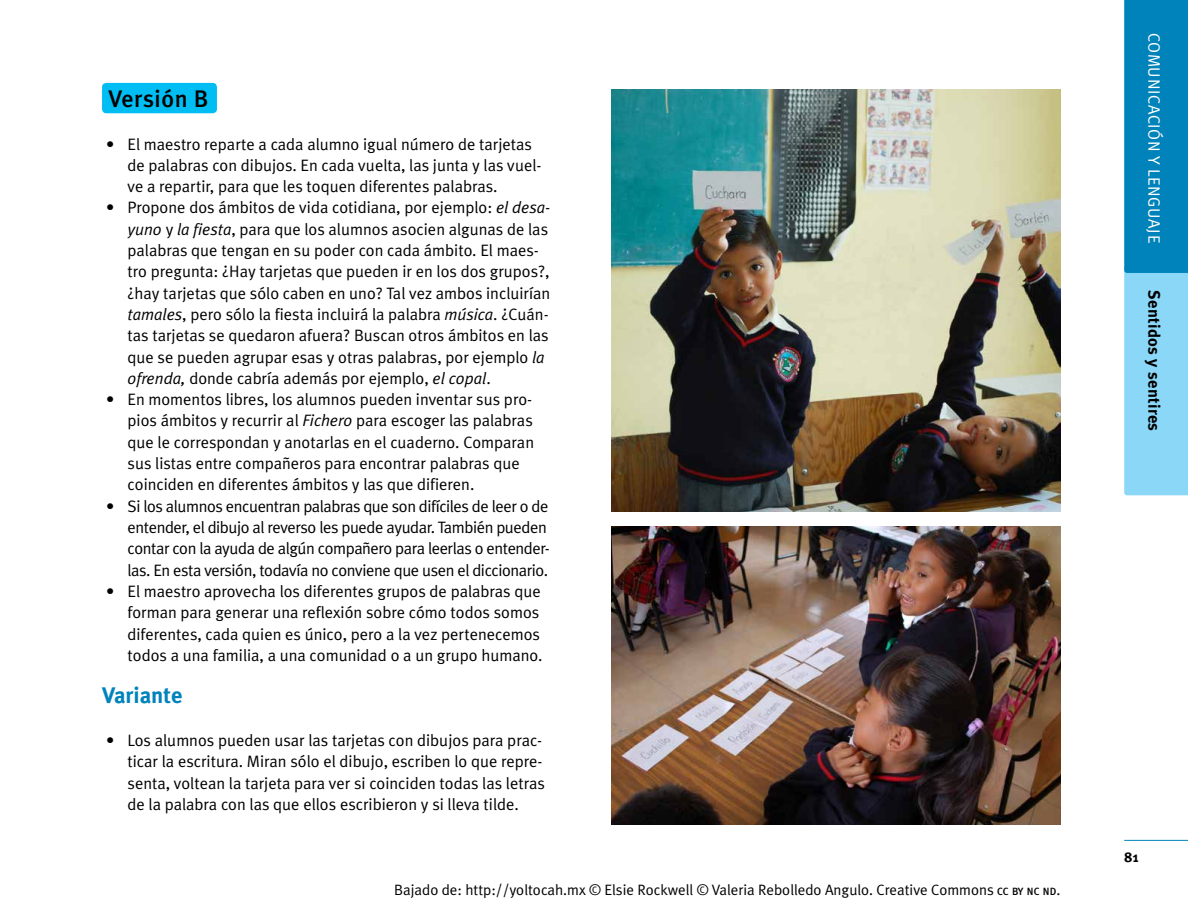
<style>
.page{position:relative;width:1188px;height:918px;background:#fff}
.page>*{position:absolute;margin:0;border:0;box-sizing:border-box;transform-origin:0 0}
.t1{font:500 24px "Meta Plus";letter-spacing:.02em;color:#000}
.t2{font:700 22.5px "Meta Plus";color:#0083bb}
.t3{font:16.5px/21.3px "Meta Plus";color:#000}
.t4{font:16.5px/21.3px "Meta Plus";letter-spacing:-.025em;color:#000}
.t5{font:16.5px "Meta Plus";letter-spacing:.035em;color:#fff}
.t6{font:700 16.5px "Meta Plus";letter-spacing:.02em;color:#000}
.t7{font:15px "Meta Plus";color:#000}
.t8{font:700 14.25px "Meta Plus";color:#000}
.s1{font-style:italic}
.s2{font-weight:500;font-size:10.5px}
</style>
<div class="page">
<hr style="left:1124px;top:840px;width:64px;height:1px;background:#0083bb">
<svg style="left:1124px;top:0;width:64px;height:495px;background:#3fa8d6"></svg>
<div style="left:102px;top:83px;width:115px;height:30px;background:#00bef3;border-radius:4px"></div>
<img style="left:611px;top:89px;width:449px;height:422px">
<img style="left:611px;top:526px;width:449px;height:299px">
<h1 class="t1" style="left:108px;top:85px;width:102px">Versión B</h1>
<p class="t3" style="left:128px;top:133px;width:415px;text-indent:-21px">• El maestro reparte a cada alumno igual número de tarjetas de palabras con dibujos. En cada vuelta, las junta y las vuel&shy;ve a repartir, para que les toquen diferentes palabras.</p>
<p class="t3" style="left:128px;top:197px;width:424px;text-indent:-21px">• Propone dos ámbitos de vida cotidiana, por ejemplo: <span class="s1">el desa&shy;yuno</span> y <span class="s1">la fiesta</span>, para que los alumnos asocien algunas de las palabras que tengan en su poder con cada ámbito. El maes&shy;tro pregunta: ¿Hay tarjetas que pueden ir en los dos grupos?, ¿hay tarjetas que sólo caben en uno? Tal vez ambos incluirían <span class="s1">tamales</span>, pero sólo la fiesta incluirá la palabra <span class="s1">música</span>. ¿Cuán&shy;tas tarjetas se quedaron afuera? Buscan otros ámbitos en las que se pueden agrupar esas y otras palabras, por ejemplo <span class="s1">la ofrenda,</span> donde cabría además por ejemplo, <span class="s1">el copal</span>.</p>
<p class="t3" style="left:128px;top:389px;width:408px;text-indent:-21px">• En momentos libres, los alumnos pueden inventar sus pro&shy;pios ámbitos y recurrir al <span class="s1">Fichero</span> para escoger las palabras que le correspondan y anotarlas en el cuaderno. Comparan sus listas entre compañeros para encontrar palabras que coinciden en diferentes ámbitos y las que difieren.</p>
<p class="t4" style="left:128px;top:495px;width:424px;text-indent:-21px">• Si los alumnos encuentran palabras que son difíciles de leer o de entender, el dibujo al reverso les puede ayudar. También pueden contar con la ayuda de algún compañero para leerlas o entender&shy;las. En esta versión, todavía no conviene que usen el diccionario.</p>
<p class="t3" style="left:128px;top:580px;width:416px;text-indent:-21px">• El maestro aprovecha los diferentes grupos de palabras que forman para generar una reflexión sobre cómo todos somos diferentes, cada quien es único, pero a la vez pertenecemos todos a una familia, a una comunidad o a un grupo humano.</p>
<h2 class="t2" style="left:102px;top:683px;width:82px">Variante</h2>
<p class="t3" style="left:128px;top:729px;width:419px;text-indent:-21px">• Los alumnos pueden usar las tarjetas con dibujos para prac&shy;ticar la escritura. Miran sólo el dibujo, escriben lo que repre&shy;senta, voltean la tarjeta para ver si coinciden todas las letras de la palabra con las que ellos escribieron y si lleva tilde.</p>
<p class="t7" style="left:394px;top:881px;width:668px">Bajado de: http://yoltocah.mx © Elsie Rockwell © Valeria Rebolledo Angulo. Creative Commons <span class="s2">CC BY NC ND</span>.</p>
<p class="t5" style="left:1164px;top:33px;width:212px;rotate:90deg">COMUNICACIÓN Y LENGUAJE</p>
<p class="t6" style="left:1164px;top:290px;width:143px;rotate:90deg">Sentidos y sentires</p>
<p class="t8" style="left:1124px;top:849px;width:16px">81</p>
</div>
